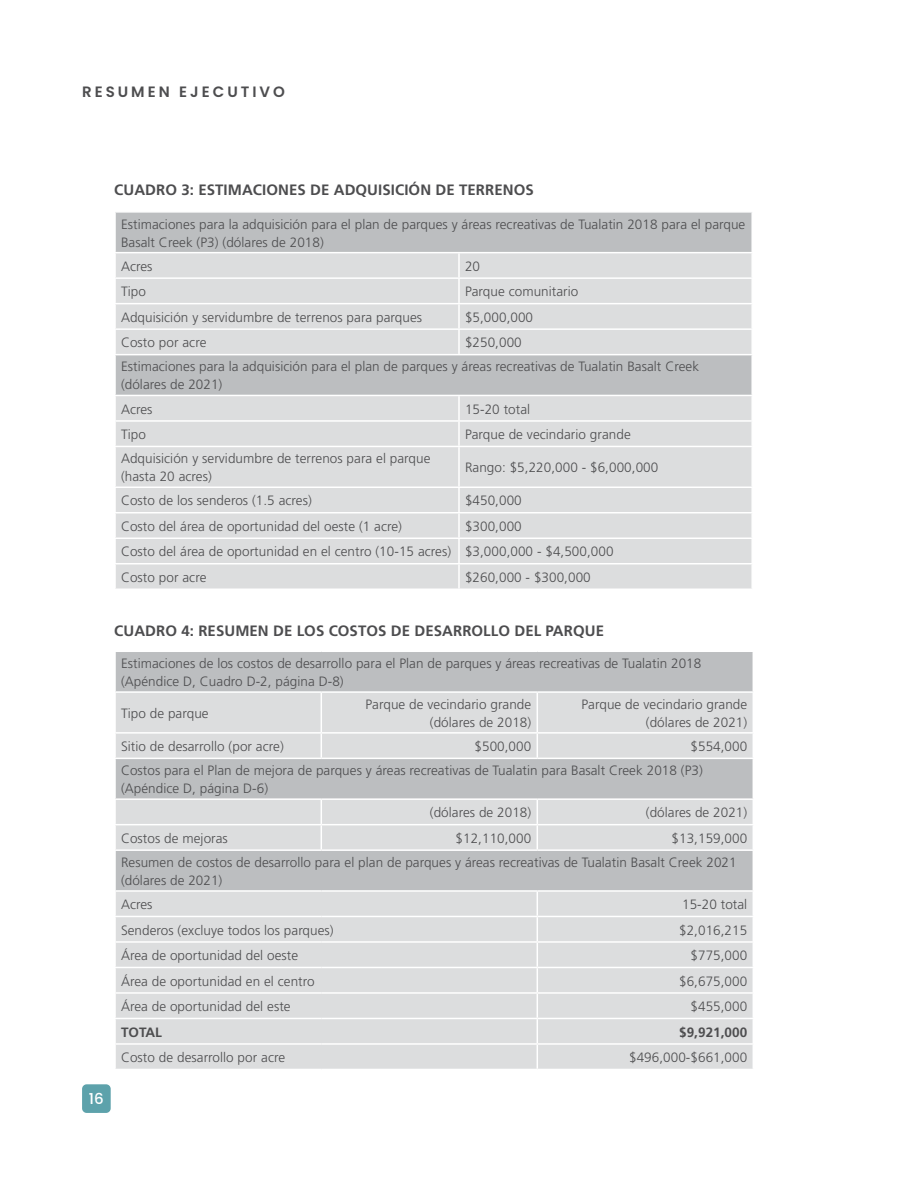
<style>
.page{position:relative;width:918px;height:1188px;background:#fff}
.page>*{position:absolute;margin:0;border:0;box-sizing:border-box;transform-origin:0 0}
.t1{font:15px "Frutiger LT 65 Bd";letter-spacing:.005em;color:#4d4d4f}
.t2{font:600 15px "Poppins";letter-spacing:.2em;color:#4d4d4f}
.t3{font:500 15px "Poppins";color:#fff}
.t4{font:13.5px/18px "Frutiger LT 45 Lt";letter-spacing:.005em;color:#4d4d4f}
.t5{font:13.5px "Frutiger LT 65 Bd";letter-spacing:.005em;color:#4d4d4f}
</style>
<div class="page">
<div style="left:82px;top:1084px;width:29px;height:29px;background:#5da2ab;border-radius:5px"></div>
<div style="left:116px;top:652px;width:637px;height:39px;background:#bcbec0"></div>
<svg style="left:116px;top:693px;width:637px;height:376px;background:#d5d6d7"></svg>
<hr style="left:321px;top:693px;width:1px;height:39px;background:#fff">
<hr style="left:537px;top:693px;width:1px;height:39px;background:#fff">
<hr style="left:114px;top:732px;width:207px;height:2px;background:#fff">
<hr style="left:321px;top:732px;width:216px;height:2px;background:#fff">
<svg style="left:321px;top:734px;width:1px;height:24px"></svg>
<hr style="left:537px;top:732px;width:217px;height:2px;background:#fff">
<svg style="left:537px;top:734px;width:1px;height:24px"></svg>
<svg style="left:321px;top:800px;width:1px;height:49px"></svg>
<svg style="left:537px;top:800px;width:1px;height:49px"></svg>
<hr style="left:114px;top:916px;width:207px;height:1px;background:#fff">
<hr style="left:321px;top:916px;width:216px;height:1px;background:#fff">
<hr style="left:537px;top:916px;width:217px;height:1px;background:#fff">
<hr style="left:114px;top:941px;width:207px;height:2px;background:#fff">
<hr style="left:321px;top:941px;width:216px;height:2px;background:#fff">
<hr style="left:537px;top:941px;width:217px;height:2px;background:#fff">
<hr style="left:114px;top:967px;width:207px;height:1px;background:#fff">
<hr style="left:321px;top:967px;width:216px;height:1px;background:#fff">
<hr style="left:537px;top:967px;width:217px;height:1px;background:#fff">
<hr style="left:114px;top:992px;width:207px;height:2px;background:#fff">
<hr style="left:321px;top:992px;width:216px;height:2px;background:#fff">
<hr style="left:537px;top:992px;width:217px;height:2px;background:#fff">
<hr style="left:114px;top:1018px;width:207px;height:1px;background:#fff">
<hr style="left:321px;top:1018px;width:216px;height:1px;background:#fff">
<hr style="left:537px;top:1018px;width:217px;height:1px;background:#fff">
<hr style="left:114px;top:1043px;width:207px;height:2px;background:#fff">
<hr style="left:321px;top:1043px;width:216px;height:2px;background:#fff">
<hr style="left:537px;top:1043px;width:217px;height:2px;background:#fff">
<svg style="left:537px;top:892px;width:1px;height:177px"></svg>
<hr style="left:114px;top:758px;width:207px;height:1px;background:#fff">
<hr style="left:321px;top:758px;width:216px;height:1px;background:#fff">
<hr style="left:537px;top:758px;width:217px;height:1px;background:#fff">
<hr style="left:114px;top:798px;width:207px;height:2px;background:#fff">
<hr style="left:321px;top:798px;width:216px;height:2px;background:#fff">
<hr style="left:537px;top:798px;width:217px;height:2px;background:#fff">
<hr style="left:114px;top:824px;width:207px;height:1px;background:#fff">
<hr style="left:321px;top:824px;width:216px;height:1px;background:#fff">
<hr style="left:537px;top:824px;width:217px;height:1px;background:#fff">
<hr style="left:114px;top:849px;width:207px;height:2px;background:#fff">
<hr style="left:321px;top:849px;width:216px;height:2px;background:#fff">
<hr style="left:537px;top:849px;width:217px;height:2px;background:#fff">
<hr style="left:114px;top:890px;width:207px;height:2px;background:#fff">
<hr style="left:321px;top:890px;width:216px;height:2px;background:#fff">
<hr style="left:537px;top:890px;width:217px;height:2px;background:#fff">
<div style="left:116px;top:213px;width:635px;height:39px;background:#bcbec0"></div>
<svg style="left:116px;top:253px;width:635px;height:336px;background:#d8d9da"></svg>
<hr style="left:114px;top:395px;width:345px;height:1px;background:#fff">
<hr style="left:459px;top:395px;width:294px;height:1px;background:#fff">
<hr style="left:458px;top:253px;width:2px;height:24px;background:#fff">
<hr style="left:114px;top:277px;width:345px;height:2px;background:#fff">
<hr style="left:459px;top:277px;width:294px;height:2px;background:#fff">
<hr style="left:458px;top:279px;width:2px;height:24px;background:#fff">
<hr style="left:114px;top:303px;width:345px;height:1px;background:#fff">
<hr style="left:459px;top:303px;width:294px;height:1px;background:#fff">
<hr style="left:458px;top:304px;width:2px;height:24px;background:#fff">
<hr style="left:114px;top:328px;width:345px;height:2px;background:#fff">
<hr style="left:459px;top:328px;width:294px;height:2px;background:#fff">
<hr style="left:458px;top:330px;width:2px;height:24px;background:#fff">
<hr style="left:114px;top:354px;width:345px;height:1px;background:#fff">
<hr style="left:459px;top:354px;width:294px;height:1px;background:#fff">
<hr style="left:458px;top:396px;width:2px;height:24px;background:#fff">
<hr style="left:114px;top:420px;width:345px;height:2px;background:#fff">
<hr style="left:459px;top:420px;width:294px;height:2px;background:#fff">
<hr style="left:458px;top:422px;width:2px;height:24px;background:#fff">
<hr style="left:114px;top:446px;width:345px;height:1px;background:#fff">
<hr style="left:459px;top:446px;width:294px;height:1px;background:#fff">
<hr style="left:458px;top:447px;width:2px;height:40px;background:#fff">
<hr style="left:114px;top:487px;width:345px;height:1px;background:#fff">
<hr style="left:459px;top:487px;width:294px;height:1px;background:#fff">
<hr style="left:458px;top:488px;width:2px;height:24px;background:#fff">
<hr style="left:114px;top:512px;width:345px;height:2px;background:#fff">
<hr style="left:459px;top:512px;width:294px;height:2px;background:#fff">
<hr style="left:458px;top:514px;width:2px;height:24px;background:#fff">
<hr style="left:114px;top:538px;width:345px;height:1px;background:#fff">
<hr style="left:459px;top:538px;width:294px;height:1px;background:#fff">
<hr style="left:458px;top:539px;width:2px;height:24px;background:#fff">
<hr style="left:114px;top:563px;width:345px;height:2px;background:#fff">
<hr style="left:459px;top:563px;width:294px;height:2px;background:#fff">
<hr style="left:458px;top:565px;width:2px;height:24px;background:#fff">
<p class="t2" style="left:82px;top:83px;width:204px">RESUMEN EJECUTIVO</p>
<p class="t1" style="left:114px;top:181px;width:421px">CUADRO 3: ESTIMACIONES DE ADQUISICIÓN DE TERRENOS</p>
<p class="t4" style="left:121px;top:215px;width:626px">Estimaciones para la adquisición para el plan de parques y áreas recreativas de Tualatin 2018 para el parque<br>Basalt Creek (P3) (dólares de 2018)</p>
<p class="t4" style="left:121px;top:257px;width:33px">Acres</p>
<p class="t4" style="left:465px;top:257px;width:17px">20</p>
<p class="t4" style="left:121px;top:283px;width:26px">Tipo</p>
<p class="t4" style="left:465px;top:283px;width:115px">Parque comunitario</p>
<p class="t4" style="left:121px;top:308px;width:303px">Adquisición y servidumbre de terrenos para parques</p>
<p class="t4" style="left:465px;top:308px;width:70px">$5,000,000</p>
<p class="t4" style="left:121px;top:334px;width:87px">Costo por acre</p>
<p class="t4" style="left:121px;top:331px;width:580px;line-height:24.2px;text-indent:344px">$250,000<br>Estimaciones para la adquisición para el plan de parques y áreas recreativas de Tualatin Basalt Creek</p>
<p class="t4" style="left:121px;top:373px;width:103px;line-height:24.2px">(dólares de 2021)<br>Acres</p>
<p class="t4" style="left:465px;top:400px;width:67px">15-20 total</p>
<p class="t4" style="left:121px;top:426px;width:26px">Tipo</p>
<p class="t4" style="left:465px;top:426px;width:167px">Parque de vecindario grande</p>
<p class="t4" style="left:121px;top:450px;width:311px">Adquisición y servidumbre de terrenos para el parque (hasta 20 acres)</p>
<p class="t4" style="left:465px;top:459px;width:195px">Rango: $5,220,000 - $6,000,000</p>
<p class="t4" style="left:121px;top:492px;width:192px">Costo de los senderos (1.5 acres)</p>
<p class="t4" style="left:465px;top:492px;width:58px">$450,000</p>
<p class="t4" style="left:121px;top:517px;width:283px">Costo del área de oportunidad del oeste (1 acre)</p>
<p class="t4" style="left:121px;top:514px;width:494px;line-height:25.5px;text-indent:344px">$300,000<br>Costo del área de oportunidad en el centro (10-15 acres) $3,000,000 - $4,500,000<br>Costo por acre</p>
<p class="t4" style="left:465px;top:568px;width:127px">$260,000 - $300,000</p>
<p class="t1" style="left:114px;top:621px;width:491px">CUADRO 4: RESUMEN DE LOS COSTOS DE DESARROLLO DEL PARQUE</p>
<p class="t4" style="left:121px;top:655px;width:582px">Estimaciones de los costos de desarrollo para el Plan de parques y áreas recreativas de Tualatin 2018 (Apéndice D, Cuadro D-2, página D-8)</p>
<p class="t4" style="left:121px;top:704px;width:89px">Tipo de parque</p>
<p class="t4" style="left:366px;top:695px;width:167px;text-align:right">Parque de vecindario grande (dólares de 2018)</p>
<p class="t4" style="left:582px;top:695px;width:167px;text-align:right">Parque de vecindario grande (dólares de 2021)</p>
<p class="t4" style="left:121px;top:738px;width:164px">Sitio de desarrollo (por acre)</p>
<p class="t4" style="left:475px;top:738px;width:58px">$500,000</p>
<p class="t4" style="left:121px;top:734px;width:628px;line-height:24.2px;text-indent:570px">$554,000<br>Costos para el Plan de mejora de parques y áreas recreativas de Tualatin para Basalt Creek 2018 (P3)</p>
<p class="t4" style="left:121px;top:780px;width:149px">(Apéndice D, página D-6)</p>
<p class="t4" style="left:430px;top:804px;width:103px">(dólares de 2018)</p>
<p class="t4" style="left:646px;top:804px;width:103px">(dólares de 2021)</p>
<p class="t4" style="left:121px;top:829px;width:108px">Costos de mejoras</p>
<p class="t4" style="left:456px;top:829px;width:77px">$12,110,000</p>
<p class="t4" style="left:121px;top:826px;width:628px;line-height:24.2px;text-indent:551px">$13,159,000<br>Resumen de costos de desarrollo para el plan de parques y áreas recreativas de Tualatin Basalt Creek 2021</p>
<p class="t4" style="left:121px;top:868px;width:103px;line-height:24.2px">(dólares de 2021)<br>Acres</p>
<p class="t4" style="left:682px;top:896px;width:67px">15-20 total</p>
<p class="t3" style="left:89px;top:1090px;width:16px">16</p>
<p class="t4" style="left:121px;top:921px;width:214px">Senderos (excluye todos los parques)</p>
<p class="t4" style="left:679px;top:921px;width:70px">$2,016,215</p>
<p class="t4" style="left:121px;top:947px;width:179px">Área de oportunidad del oeste</p>
<p class="t4" style="left:691px;top:947px;width:58px">$775,000</p>
<p class="t4" style="left:121px;top:972px;width:195px">Área de oportunidad en el centro</p>
<p class="t4" style="left:679px;top:972px;width:70px">$6,675,000</p>
<p class="t4" style="left:121px;top:998px;width:171px">Área de oportunidad del este</p>
<p class="t4" style="left:691px;top:998px;width:58px">$455,000</p>
<p class="t5" style="left:121px;top:1024px;width:43px">TOTAL</p>
<p class="t5" style="left:679px;top:1024px;width:70px">$9,921,000</p>
<p class="t4" style="left:121px;top:1049px;width:166px">Costo de desarrollo por acre</p>
<p class="t4" style="left:629px;top:1049px;width:120px">$496,000-$661,000</p>
</div>
